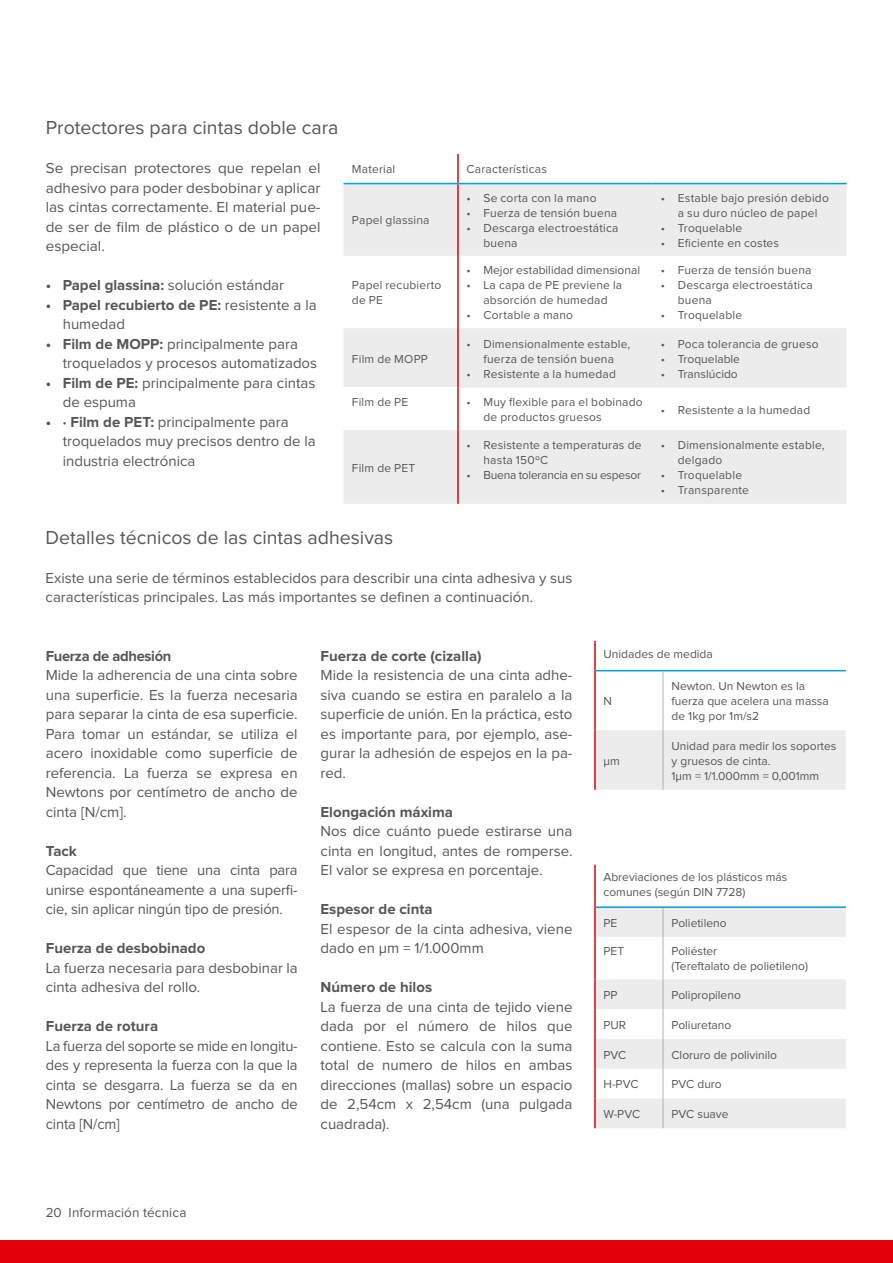
<style>
.page{position:relative;width:893px;height:1263px;background:#fff}
.page>*{position:absolute;margin:0;border:0;box-sizing:border-box;transform-origin:0 0}
.t1{font:19.5px "Proxima Nova";color:#565655}
.t2{font:15px/19.5px "Proxima Nova";color:#565655;text-align:justify}
.t3{font:700 15px/19.5px "Proxima Nova";color:#565655}
.t4{font:700 15px "Proxima Nova";letter-spacing:-.02em;color:#565655}
.t5{font:13.5px "Proxima Nova";letter-spacing:.01em;color:#565655}
.t6{font:12px/15px "Proxima Nova";letter-spacing:.015em;color:#565655}
.t7{font:12px "Proxima Nova";letter-spacing:-.02em;color:#565655}
.s1{font-weight:700}
.s2{font-weight:400}
</style>
<div class="page">
<svg style="left:343px;top:184px;width:114px;height:320px"></svg>
<svg style="left:459px;top:184px;width:388px;height:320px;fill:#ececec"></svg>
<div style="left:343px;top:387px;width:115px;height:43px;background:#fff"></div>
<hr style="left:343px;top:183px;width:115px;height:1px;background:#009ddf">
<hr style="left:457px;top:154px;width:2px;height:29px;background:#e3000b">
<hr style="left:457px;top:184px;width:2px;height:72px;background:#e3000b">
<hr style="left:457px;top:256px;width:2px;height:72px;background:#e3000b">
<hr style="left:457px;top:328px;width:2px;height:59px;background:#e3000b">
<hr style="left:457px;top:387px;width:2px;height:43px;background:#e3000b">
<hr style="left:457px;top:430px;width:2px;height:74px;background:#e3000b">
<hr style="left:458px;top:183px;width:194px;height:1px;background:#009ddf">
<hr style="left:652px;top:183px;width:195px;height:1px;background:#009ddf">
<div style="left:596px;top:730px;width:250px;height:60px;background:#ececec"></div>
<hr style="left:596px;top:670px;width:67px;height:1px;background:#009ddf">
<hr style="left:663px;top:670px;width:183px;height:1px;background:#009ddf">
<hr style="left:663px;top:671px;width:1px;height:59px;background:#b1b2b3">
<hr style="left:663px;top:730px;width:1px;height:60px;background:#b1b2b3">
<hr style="left:594px;top:671px;width:2px;height:59px;background:#e3000b">
<hr style="left:594px;top:730px;width:2px;height:60px;background:#e3000b">
<hr style="left:594px;top:641px;width:2px;height:30px;background:#e3000b">
<svg style="left:596px;top:908px;width:250px;height:220px;fill:#ececec"></svg>
<svg style="left:663px;top:908px;width:1px;height:29px"></svg>
<hr style="left:663px;top:937px;width:1px;height:42px;background:#b1b2b3">
<hr style="left:663px;top:979px;width:1px;height:30px;background:#b1b2b3">
<hr style="left:663px;top:1009px;width:1px;height:30px;background:#b1b2b3">
<hr style="left:663px;top:1039px;width:1px;height:30px;background:#b1b2b3">
<svg style="left:663px;top:1069px;width:1px;height:29px"></svg>
<hr style="left:663px;top:1098px;width:1px;height:30px;background:#b1b2b3">
<hr style="left:596px;top:906px;width:67px;height:2px;background:#009ddf">
<hr style="left:663px;top:906px;width:183px;height:2px;background:#009ddf">
<hr style="left:594px;top:907px;width:2px;height:30px;background:#e3000b">
<hr style="left:594px;top:937px;width:2px;height:42px;background:#e3000b">
<hr style="left:594px;top:979px;width:2px;height:30px;background:#e3000b">
<hr style="left:594px;top:1009px;width:2px;height:30px;background:#e3000b">
<hr style="left:594px;top:1039px;width:2px;height:30px;background:#e3000b">
<hr style="left:594px;top:1069px;width:2px;height:29px;background:#e3000b">
<hr style="left:594px;top:1098px;width:2px;height:30px;background:#e3000b">
<hr style="left:594px;top:865px;width:2px;height:42px;background:#e3000b">
<div style="left:0;top:1240px;width:893px;height:23px;background:#e3000b"></div>
<h1 class="t1" style="left:46px;top:119px;width:294px">Protectores para cintas doble cara</h1>
<p class="t2" style="left:46px;top:159px;width:276px">Se precisan protectores que repelan el adhesivo para poder desbobinar y aplicar las cintas correctamente. El material pue&shy;de ser de film de plástico o de un papel especial.</p>
<p class="t2" style="left:46px;top:276px;width:240px"><span class="s1">• Papel glassina:</span> solución estándar</p>
<p class="t3" style="left:63px;top:295px;width:255px;text-indent:-17px">• Papel recubierto de PE: <span class="s2">resistente a la humedad</span></p>
<p class="t2" style="left:63px;top:334px;width:256px;text-indent:-17px"><span class="s1">• Film de MOPP:</span> principalmente para troquelados y procesos automatizados</p>
<p class="t2" style="left:63px;top:373px;width:254px;text-indent:-17px"><span class="s1">• Film de PE:</span> principalmente para cintas de espuma</p>
<p class="t2" style="left:63px;top:412px;width:254px;text-align:left;text-indent:-17px"><span class="s1">• · Film de PET:</span> principalmente para troquelados muy precisos dentro de la industria electrónica</p>
<p class="t6" style="left:352px;top:162px;width:45px">Material</p>
<p class="t6" style="left:466px;top:162px;width:82px">Características</p>
<p class="t6" style="left:352px;top:213px;width:79px">Papel glassina</p>
<p class="t6" style="left:352px;top:278px;width:91px">Papel recubierto de PE</p>
<p class="t6" style="left:352px;top:352px;width:78px">Film de MOPP</p>
<p class="t6" style="left:466px;top:191px;width:132px">• Se corta con la mano</p>
<p class="t6" style="left:466px;top:206px;width:152px">• Fuerza de tensión buena</p>
<p class="t6" style="left:483px;top:221px;width:137px;text-indent:-17px">• Descarga electroestática buena</p>
<p class="t6" style="left:466px;top:263px;width:175px">• Mejor estabilidad dimensional</p>
<p class="t6" style="left:466px;top:278px;width:157px;text-align:center">• La capa de PE previene la absorción de humedad</p>
<p class="t6" style="left:466px;top:308px;width:108px">• Cortable a mano</p>
<p class="t6" style="left:466px;top:337px;width:165px;text-align:center">• Dimensionalmente estable, fuerza de tensión buena</p>
<p class="t6" style="left:466px;top:367px;width:151px">• Resistente a la humedad</p>
<p class="t6" style="left:661px;top:191px;width:170px;text-align:center">• Estable bajo presión debido a su duro núcleo de papel</p>
<p class="t6" style="left:661px;top:221px;width:83px">• Troquelable</p>
<p class="t6" style="left:661px;top:236px;width:120px">• Eficiente en costes</p>
<p class="t6" style="left:661px;top:263px;width:152px">• Fuerza de tensión buena</p>
<p class="t6" style="left:678px;top:278px;width:137px;text-indent:-17px">• Descarga electroestática buena</p>
<p class="t6" style="left:661px;top:308px;width:83px">• Troquelable</p>
<p class="t6" style="left:661px;top:337px;width:159px">• Poca tolerancia de grueso</p>
<p class="t6" style="left:661px;top:352px;width:81px">• Troquelable</p>
<p class="t6" style="left:661px;top:367px;width:79px">• Translúcido</p>
<p class="t6" style="left:352px;top:395px;width:58px">Film de PE</p>
<p class="t6" style="left:483px;top:395px;width:161px;text-indent:-17px">• Muy flexible para el bobinado de productos gruesos</p>
<p class="t6" style="left:661px;top:403px;width:151px">• Resistente a la humedad</p>
<p class="t6" style="left:352px;top:461px;width:65px">Film de PET</p>
<p class="t6" style="left:483px;top:438px;width:160px;text-indent:-17px">• Resistente a temperaturas de hasta 150ºC</p>
<p class="t7" style="left:466px;top:470px;width:176px">• Buena tolerancia en su espesor</p>
<p class="t6" style="left:678px;top:438px;width:148px;text-indent:-17px">• Dimensionalmente estable, delgado</p>
<p class="t6" style="left:661px;top:468px;width:83px">• Troquelable</p>
<p class="t6" style="left:661px;top:483px;width:90px">• Transparente</p>
<h1 class="t1" style="left:46px;top:528px;width:349px">Detalles técnicos de las cintas adhesivas</h1>
<p class="t2" style="left:46px;top:568px;width:528px">Existe una serie de términos establecidos para describir una cinta adhesiva y sus características principales. Las más importantes se definen a continuación.</p>
<p class="t4" style="left:46px;top:649px;width:127px">Fuerza de adhesión</p>
<p class="t2" style="left:46px;top:666px;width:253px">Mide la adherencia de una cinta sobre una superficie. Es la fuerza necesaria para separar la cinta de esa superficie.<br>Para tomar un estándar, se utiliza el acero inoxidable como superficie de referencia. La fuerza se expresa en Newtons por centímetro de ancho de cinta [N/cm].</p>
<p class="t3" style="left:46px;top:841px;width:33px">Tack</p>
<p class="t2" style="left:46px;top:861px;width:253px">Capacidad que tiene una cinta para unirse espontáneamente a una superfi&shy;cie, sin aplicar ningún tipo de presión.</p>
<p class="t3" style="left:46px;top:939px;width:161px">Fuerza de desbobinado</p>
<p class="t2" style="left:46px;top:958px;width:253px">La fuerza necesaria para desbobinar la cinta adhesiva del rollo.</p>
<p class="t3" style="left:46px;top:1017px;width:114px">Fuerza de rotura</p>
<p class="t2" style="left:46px;top:1036px;width:253px">La fuerza del soporte se mide en longitu&shy;des y representa la fuerza con la que la cinta se desgarra. La fuerza se da en Newtons por centímetro de ancho de cinta [N/cm]</p>
<p class="t3" style="left:321px;top:646px;width:163px">Fuerza de corte (cizalla)</p>
<p class="t2" style="left:321px;top:666px;width:253px">Mide la resistencia de una cinta adhe&shy;siva cuando se estira en paralelo a la superficie de unión. En la práctica, esto es importante para, por ejemplo, ase&shy;gurar la adhesión de espejos en la pa&shy;red.</p>
<p class="t3" style="left:321px;top:802px;width:134px">Elongación máxima</p>
<p class="t2" style="left:321px;top:822px;width:253px">Nos dice cuánto puede estirarse una cinta en longitud, antes de romperse.<br>El valor se expresa en porcentaje.</p>
<p class="t3" style="left:321px;top:900px;width:114px">Espesor de cinta</p>
<p class="t2" style="left:321px;top:919px;width:253px">El espesor de la cinta adhesiva, viene dado en µm = 1/1.000mm</p>
<p class="t3" style="left:321px;top:978px;width:113px">Número de hilos</p>
<p class="t2" style="left:321px;top:997px;width:253px">La fuerza de una cinta de tejido viene dada por el número de hilos que contiene. Esto se calcula con la suma total de numero de hilos en ambas direcciones (mallas) sobre un espacio de 2,54cm x 2,54cm (una pulgada cuadrada).</p>
<p class="t5" style="left:46px;top:1206px;width:142px">20 Información técnica</p>
<p class="t6" style="left:603px;top:647px;width:111px">Unidades de medida</p>
<p class="t6" style="left:603px;top:694px;width:10px">N</p>
<p class="t6" style="left:671px;top:679px;width:159px">Newton. Un Newton es la fuerza que acelera una massa de 1kg por 1m/s2</p>
<p class="t6" style="left:603px;top:754px;width:18px">μm</p>
<p class="t6" style="left:671px;top:739px;width:166px">Unidad para medir los soportes y gruesos de cinta.<br>1µm = 1/1.000mm = 0,001mm</p>
<p class="t6" style="left:603px;top:870px;width:185px">Abreviaciones de los plásticos más comunes (según DIN 7728)</p>
<p class="t6" style="left:603px;top:916px;width:15px">PE</p>
<p class="t6" style="left:671px;top:916px;width:57px">Polietileno</p>
<p class="t6" style="left:603px;top:944px;width:22px">PET</p>
<p class="t6" style="left:671px;top:944px;width:138px">Poliéster<br>(Tereftalato de polietileno)</p>
<p class="t6" style="left:603px;top:988px;width:16px">PP</p>
<p class="t6" style="left:671px;top:988px;width:71px">Polipropileno</p>
<p class="t6" style="left:603px;top:1018px;width:24px">PUR</p>
<p class="t6" style="left:671px;top:1018px;width:61px">Poliuretano</p>
<p class="t6" style="left:603px;top:1047px;width:24px">PVC</p>
<p class="t6" style="left:671px;top:1047px;width:107px">Cloruro de polivinilo</p>
<p class="t6" style="left:603px;top:1077px;width:36px">H-PVC</p>
<p class="t6" style="left:671px;top:1077px;width:52px">PVC duro</p>
<p class="t6" style="left:603px;top:1107px;width:38px">W-PVC</p>
<p class="t6" style="left:671px;top:1107px;width:59px">PVC suave</p>
</div>
